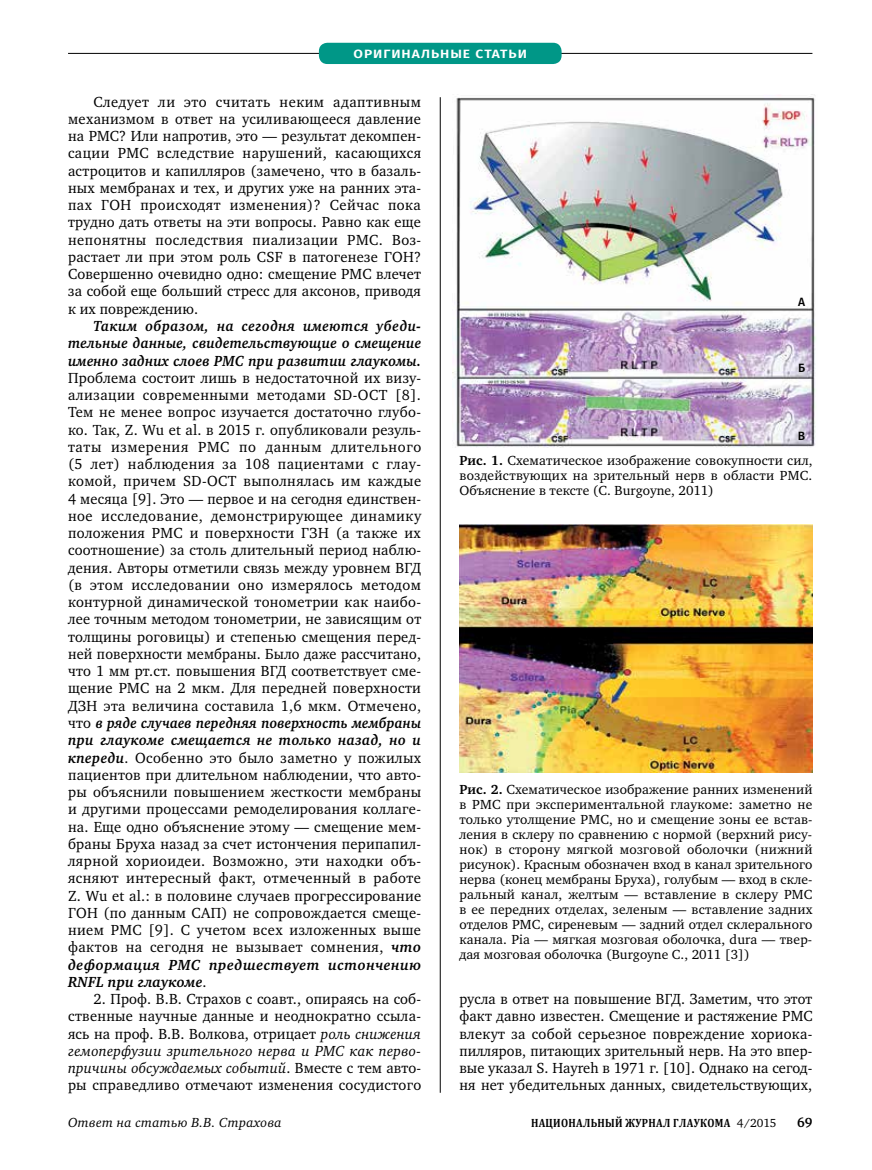
<style>
.page{position:relative;width:872px;height:1170px;background:#fff}
.page>*{position:absolute;margin:0;border:0;box-sizing:border-box;transform-origin:0 0}
.t1{font:15px/17.2px "Charter C";letter-spacing:.015em;color:#000;text-align:justify}
.t2{font:15px/17.2px "Charter C";letter-spacing:.015em;color:#000;text-align:justify;scale:.95 1}
.t3{font:italic 700 15px/17.2px "Charter C";letter-spacing:.015em;color:#000;text-align:justify;scale:.93 1}
.t4{font:13.5px/15px "Charter C";letter-spacing:.005em;color:#000;text-align:justify}
.t5{font:italic 13.5px "Charter C";letter-spacing:.02em;color:#000}
.t6{font:700 13.5px "Charter C";color:#000}
.t7{font:700 12px "Cambria";letter-spacing:.03em;color:#000;scale:.85 1}
.t8{font:600 12px "Fira Sans";letter-spacing:.07em;color:#fff;scale:1.15 1}
.t9{font:500 12px "Fira Sans";color:#000}
.s1{font-weight:700;font-style:italic}
.s2{font-style:italic}
.s3{font-weight:700}
.s4{font-family:"Charter C";font-weight:400}
</style>
<div class="page">
<hr style="left:68px;top:53px;width:744px;height:1px;background:#000">
<div style="left:319px;top:43px;width:242px;height:21px;background:#009787;border-radius:9px"></div>
<img style="left:459px;top:524px;width:353px;height:248px">
<hr style="left:440px;top:97px;width:1px;height:995px;background:#000">
<img style="left:453px;top:94px;width:363px;height:353px">
<p class="t8" style="left:353px;top:44px;width:152px">ОРИГИНАЛЬНЫЕ СТАТЬИ</p>
<p class="t1" style="left:68px;top:93px;width:355px;text-indent:26px">Следует ли это считать неким адаптивным механизмом в ответ на усиливающееся давление на РМС? Или напротив, это — результат декомпен&shy;сации РМС вследствие нарушений, касающихся астроцитов и капилляров (замечено, что в базаль&shy;ных мембранах и тех, и других уже на ранних эта&shy;пах ГОН происходят изменения)? Сейчас пока трудно дать ответы на эти вопросы. Равно как еще непонятны последствия пиализации РМС. Воз&shy;растает ли при этом роль CSF в патогенезе ГОН?<br>Совершенно очевидно одно: смещение РМС влечет за собой еще больший стресс для аксонов, приводя к их повреждению.</p>
<p class="t3" style="left:68px;top:318px;width:381px;text-indent:26px">Таким образом, на сегодня имеются убеди&shy;тельные данные, свидетельствующие о смещение именно задних слоев РМС при развитии глаукомы.</p>
<p class="t1" style="left:68px;top:369px;width:355px">Проблема состоит лишь в недостаточной их визу&shy;ализации современными методами SD-OCT [8].<br>Тем не менее вопрос изучается достаточно глубо&shy;ко. Так, Z. Wu et al. в 2015 г. опубликовали резуль&shy;таты измерения РМС по данным длительного (5 лет) наблюдения за 108 пациентами с глау&shy;комой, причем SD-OCT выполнялась им каждые 4 месяца [9]. Это — первое и на сегодня единствен&shy;ное исследование, демонстрирующее динамику положения РМС и поверхности ГЗН (а также их соотношение) за столь длительный период наблю&shy;дения. Авторы отметили связь между уровнем ВГД (в этом исследовании оно измерялось методом контурной динамической тонометрии как наибо&shy;лее точным методом тонометрии, не зависящим от толщины роговицы) и степенью смещения перед&shy;ней поверхности мембраны. Было даже рассчитано, что 1 мм рт.ст. повышения ВГД соответствует сме&shy;щение РМС на 2 мкм. Для передней поверхности ДЗН эта величина составила 1,6 мкм. Отмечено, что <span class="s1">в ряде случаев передняя поверхность мембраны при глаукоме смещается не только назад, но и кпереди</span>. Особенно это было заметно у пожилых пациентов при длительном наблюдении, что авто&shy;ры объяснили повышением жесткости мембраны и другими процессами ремоделирования коллаге&shy;на. Еще одно объяснение этому — смещение мем&shy;браны Бруха назад за счет истончения перипапил&shy;лярной хориоидеи. Возможно, эти находки объ&shy;ясняют интересный факт, отмеченный в работе Z. Wu et al.: в половине случаев прогрессирование ГОН (по данным САП) не сопровождается смеще&shy;нием РМС [9]. С учетом всех изложенных выше фактов на сегодня не вызывает сомнения, <span class="s1">что деформация РМС предшествует истончению RNFL при глаукоме</span>.</p>
<p class="t1" style="left:68px;top:990px;width:355px;text-indent:26px">2. Проф. В.В. Страхов c соавт., опираясь на соб&shy;ственные научные данные и неоднократно ссыла&shy;ясь на проф. В.В. Волкова, отрицает <span class="s2">роль снижения гемоперфузии зрительного нерва и РМС как перво&shy;причины обсуждаемых событий</span>. Вместе с тем авто&shy;ры справедливо отмечают изменения сосудистого</p>
<p class="t5" style="left:68px;top:1115px;width:215px">Ответ на статью В.В. Страхова</p>
<p class="t9" style="left:798px;top:292px;width:8px">А</p>
<p class="t9" style="left:798px;top:358px;width:9px">Б</p>
<p class="t9" style="left:798px;top:426px;width:9px">В</p>
<p class="t4" style="left:459px;top:453px;width:355px"><span class="s3">Рис. 1.</span> Схематическое изображение совокупности сил, воздействующих на зрительный нерв в области РМС.<br>Объяснение в тексте (C. Burgoyne, 2011)</p>
<p class="t4" style="left:459px;top:782px;width:355px"><span class="s3">Рис. 2.</span> Схематическое изображение ранних изменений в РМС при экспериментальной глаукоме: заметно не только утолщение РМС, но и смещение зоны ее встав&shy;ления в склеру по сравнению с нормой (верхний рису&shy;нок) в сторону мягкой мозговой оболочки (нижний рисунок). Красным обозначен вход в канал зрительного нерва (конец мембраны Бруха), голубым — вход в скле&shy;ральный канал, желтым — вставление в склеру РМС в ее передних отделах, зеленым — вставление задних отделов РМС, сиреневым — задний отдел склерального канала. Pia — мягкая мозговая оболочка, dura — твер&shy;дая мозговая оболочка (Burgoyne C., 2011 [3])</p>
<p class="t2" style="left:459px;top:990px;width:373px">русла в ответ на повышение ВГД. Заметим, что этот факт давно известен. Смещение и растяжение РМС влекут за собой серьезное повреждение хориока&shy;пилляров, питающих зрительный нерв. На это впер&shy;вые указал S. Hayreh в 1971 г. [10]. Однако на сегод&shy;ня нет убедительных данных, свидетельствующих,</p>
<p class="t7" style="left:531px;top:1115px;width:290px">НАЦИОНАЛЬНЫЙ ЖУРНАЛ ГЛАУКОМА <span class="s4">4/2015</span></p>
<p class="t6" style="left:797px;top:1115px;width:17px">69</p>
</div>
